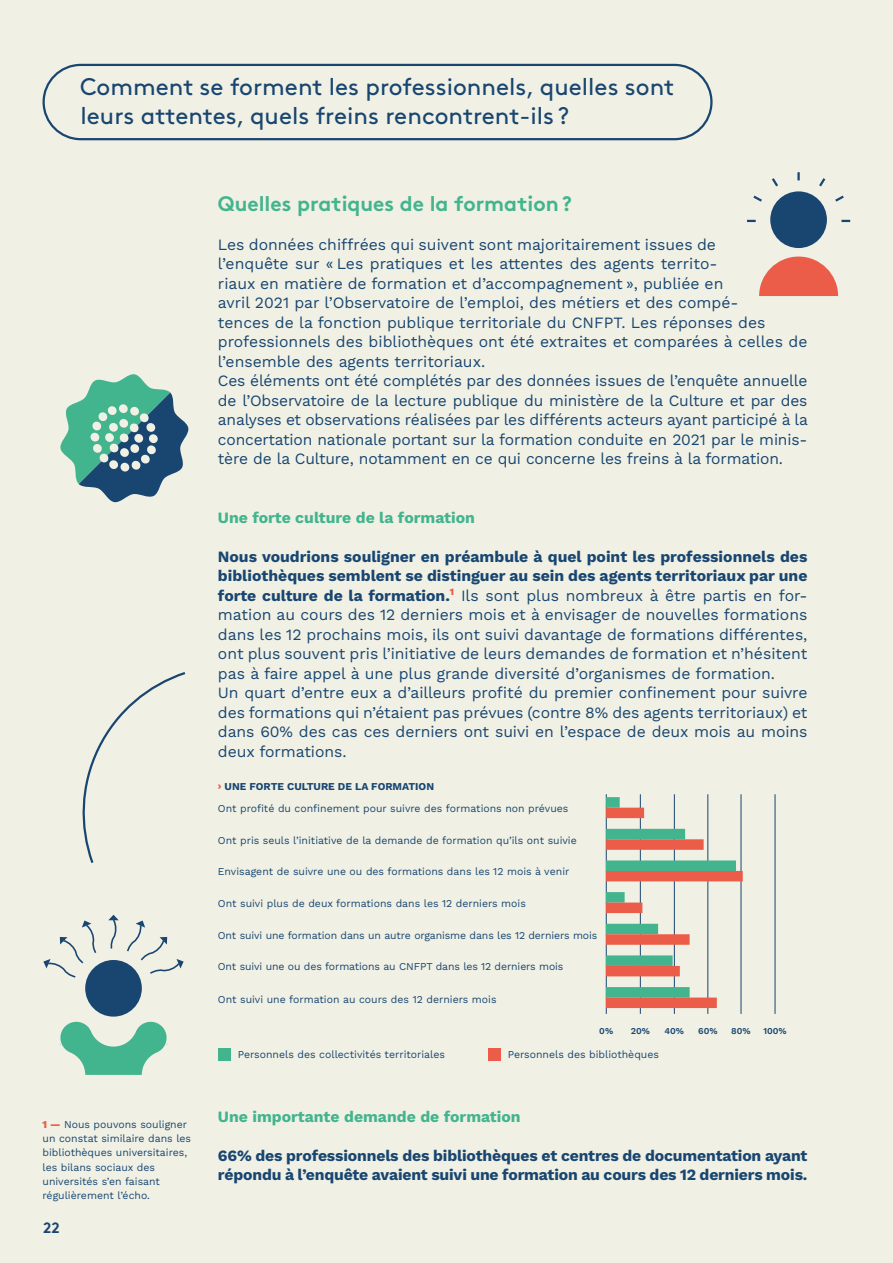
<style>
.page{position:relative;width:893px;height:1263px;background:#f0f0e4}
.page>*{position:absolute;margin:0;border:0;box-sizing:border-box;transform-origin:0 0}
.TIT_Bulles{font:24px "Brown";color:#194671}
.TIT_Niveau_1{font:21px "Brown Bold Alt";color:#42b48e}
.TXT_Courant{font:15.75px/19.5px "Work Sans";color:#194671;text-align:justify}
.TXT_Courant-2{font:700 15.75px/19.5px "Work Sans";letter-spacing:-.01em;color:#194671}
.TXT_Courant-3{font:700 15.75px "Work Sans";color:#42b48e}
.t1{font:15px "Brown Bold Alt";color:#194671}
.STAT_Texte{font:10.5px "Work Sans";color:#194671}
.TXT_Notes{font:10.5px/14.2px "Work Sans";color:#194671}
.STAT_Texte-2{font:700 10.5px "Work Sans";color:#194671}
.STAT_Texte-3{font:600 9px "Work Sans";color:#194671}
.s1{font-weight:700}
.s2{font-weight:800;color:#eb5d48}
</style>
<div class="page">
<div style="left:218px;top:1048px;width:13px;height:13px;background:#42b48e"></div>
<div style="left:488px;top:1048px;width:13px;height:13px;background:#eb5d48"></div>
<hr style="left:606px;top:794px;width:1px;height:220px;background:#194671">
<hr style="left:640px;top:794px;width:1px;height:220px;background:#194671">
<hr style="left:674px;top:794px;width:1px;height:220px;background:#194671">
<hr style="left:708px;top:794px;width:1px;height:220px;background:#194671">
<hr style="left:741px;top:794px;width:1px;height:220px;background:#194671">
<hr style="left:775px;top:794px;width:1px;height:220px;background:#194671">
<div style="left:606px;top:797px;width:14px;height:11px;background:#42b48e"></div>
<div style="left:606px;top:808px;width:38px;height:10px;background:#eb5d48"></div>
<div style="left:606px;top:892px;width:19px;height:10px;background:#42b48e"></div>
<div style="left:606px;top:902px;width:36px;height:11px;background:#eb5d48"></div>
<div style="left:606px;top:924px;width:52px;height:10px;background:#42b48e"></div>
<div style="left:606px;top:934px;width:84px;height:11px;background:#eb5d48"></div>
<div style="left:606px;top:955px;width:67px;height:11px;background:#42b48e"></div>
<div style="left:606px;top:966px;width:74px;height:10px;background:#eb5d48"></div>
<div style="left:606px;top:987px;width:84px;height:10px;background:#42b48e"></div>
<div style="left:606px;top:997px;width:111px;height:11px;background:#eb5d48"></div>
<div style="left:606px;top:829px;width:79px;height:10px;background:#42b48e"></div>
<div style="left:606px;top:839px;width:98px;height:11px;background:#eb5d48"></div>
<div style="left:606px;top:860px;width:130px;height:11px;background:#42b48e"></div>
<div style="left:606px;top:871px;width:137px;height:10px;background:#eb5d48"></div>
<div style="left:43px;top:64px;width:670px;height:76px;border:2px solid #194671;border-radius:37px"></div>
<svg style="left:82px;top:672px;width:104px;height:191px"></svg>
<svg style="left:60px;top:374px;width:129px;height:129px"></svg>
<svg style="left:43px;top:915px;width:141px;height:160px"></svg>
<svg style="left:747px;top:172px;width:104px;height:51px"></svg>
<div style="left:770px;top:191px;width:57px;height:57px;background:#194671;border-radius:50%"></div>
<svg style="left:759px;top:257px;width:79px;height:39px"></svg>
<p class="TIT_Bulles" style="left:80px;top:69px;width:596px">Comment se forment les professionnels, quelles sont</p>
<p class="TIT_Bulles" style="left:81px;top:97px;width:490px">leurs attentes, quels freins rencontrent-ils?</p>
<p class="TIT_Niveau_1" style="left:218px;top:186px;width:355px">Quelles pratiques de la formation?</p>
<p class="TXT_Courant" style="left:218px;top:234px;width:591px;text-align:left">Les données chiffrées qui suivent sont majoritairement issues de<br>l’enquête sur « Les pratiques et les attentes des agents territo-<br>riaux en matière de formation et d’accompagnement », publiée en<br>avril 2021 par l’Observatoire de l’emploi, des métiers et des compé-<br>tences de la fonction publique territoriale du CNFPT. Les réponses des professionnels des bibliothèques ont été extraites et comparées à celles de l’ensemble des agents territoriaux.</p>
<p class="TXT_Courant" style="left:218px;top:370px;width:591px">Ces éléments ont été complétés par des données issues de l’enquête annuelle de l’Observatoire de la lecture publique du ministère de la Culture et par des analyses et observations réalisées par les différents acteurs ayant participé à la concertation nationale portant sur la formation conduite en 2021 par le minis&shy;tère de la Culture, notamment en ce qui concerne les freins à la formation.</p>
<p class="TXT_Courant-3" style="left:218px;top:505px;width:258px">Une forte culture de la formation</p>
<p class="TXT_Courant" style="left:218px;top:546px;width:591px"><span class="s1">Nous voudrions souligner en préambule à quel point les professionnels des bibliothèques semblent se distinguer au sein des agents territoriaux par une forte culture de la formation.</span><sup>1</sup> Ils sont plus nombreux à être partis en for&shy;mation au cours des 12 derniers mois et à envisager de nouvelles formations dans les 12 prochains mois, ils ont suivi davantage de formations différentes, ont plus souvent pris l’initiative de leurs demandes de formation et n’hésitent pas à faire appel à une plus grande diversité d’organismes de formation.</p>
<p class="TXT_Courant" style="left:218px;top:682px;width:591px">Un quart d’entre eux a d’ailleurs profité du premier confinement pour suivre des formations qui n’étaient pas prévues (contre 8% des agents territoriaux) et dans 60% des cas ces derniers ont suivi en l’espace de deux mois au moins deux formations.</p>
<p class="STAT_Texte-2" style="left:218px;top:779px;width:218px"><span class="s2">›</span> UNE FORTE CULTURE DE LA FORMATION</p>
<p class="STAT_Texte" style="left:218px;top:800px;width:352px">Ont profité du confinement pour suivre des formations non prévues</p>
<p class="STAT_Texte" style="left:218px;top:832px;width:360px">Ont pris seuls l’initiative de la demande de formation qu’ils ont suivie</p>
<p class="TXT_Notes" style="left:43px;top:1117px;width:150px"><span class="s2">1 —</span> Nous pouvons souligner un constat similaire dans les bibliothèques universitaires, les bilans sociaux des universités s’en faisant régulièrement l’écho.</p>
<p class="t1" style="left:43px;top:1216px;width:18px">22</p>
<p class="STAT_Texte" style="left:218px;top:863px;width:353px">Envisagent de suivre une ou des formations dans les 12 mois à venir</p>
<p class="STAT_Texte" style="left:218px;top:895px;width:309px">Ont suivi plus de deux formations dans les 12 derniers mois</p>
<p class="STAT_Texte" style="left:218px;top:927px;width:381px">Ont suivi une formation dans un autre organisme dans les 12 derniers mois</p>
<p class="STAT_Texte" style="left:218px;top:959px;width:347px">Ont suivi une ou des formations au CNFPT dans les 12 derniers mois</p>
<p class="STAT_Texte" style="left:218px;top:991px;width:280px">Ont suivi une formation au cours des 12 derniers mois</p>
<p class="STAT_Texte-3" style="left:599px;top:1024px;width:15px">0%</p>
<p class="STAT_Texte-3" style="left:631px;top:1024px;width:21px">20%</p>
<p class="STAT_Texte-3" style="left:664px;top:1024px;width:21px">40%</p>
<p class="STAT_Texte-3" style="left:698px;top:1024px;width:21px">60%</p>
<p class="STAT_Texte-3" style="left:731px;top:1024px;width:21px">80%</p>
<p class="STAT_Texte" style="left:238px;top:1047px;width:209px">Personnels des collectivités territoriales</p>
<p class="STAT_Texte" style="left:508px;top:1047px;width:153px">Personnels des bibliothèques</p>
<p class="STAT_Texte-3" style="left:763px;top:1024px;width:25px">100%</p>
<p class="TXT_Courant-3" style="left:218px;top:1104px;width:304px">Une importante demande de formation</p>
<p class="TXT_Courant-2" style="left:218px;top:1145px;width:591px">66% des professionnels des bibliothèques et centres de documentation ayant répondu à l’enquête avaient suivi une formation au cours des 12 derniers mois.</p>
</div>
